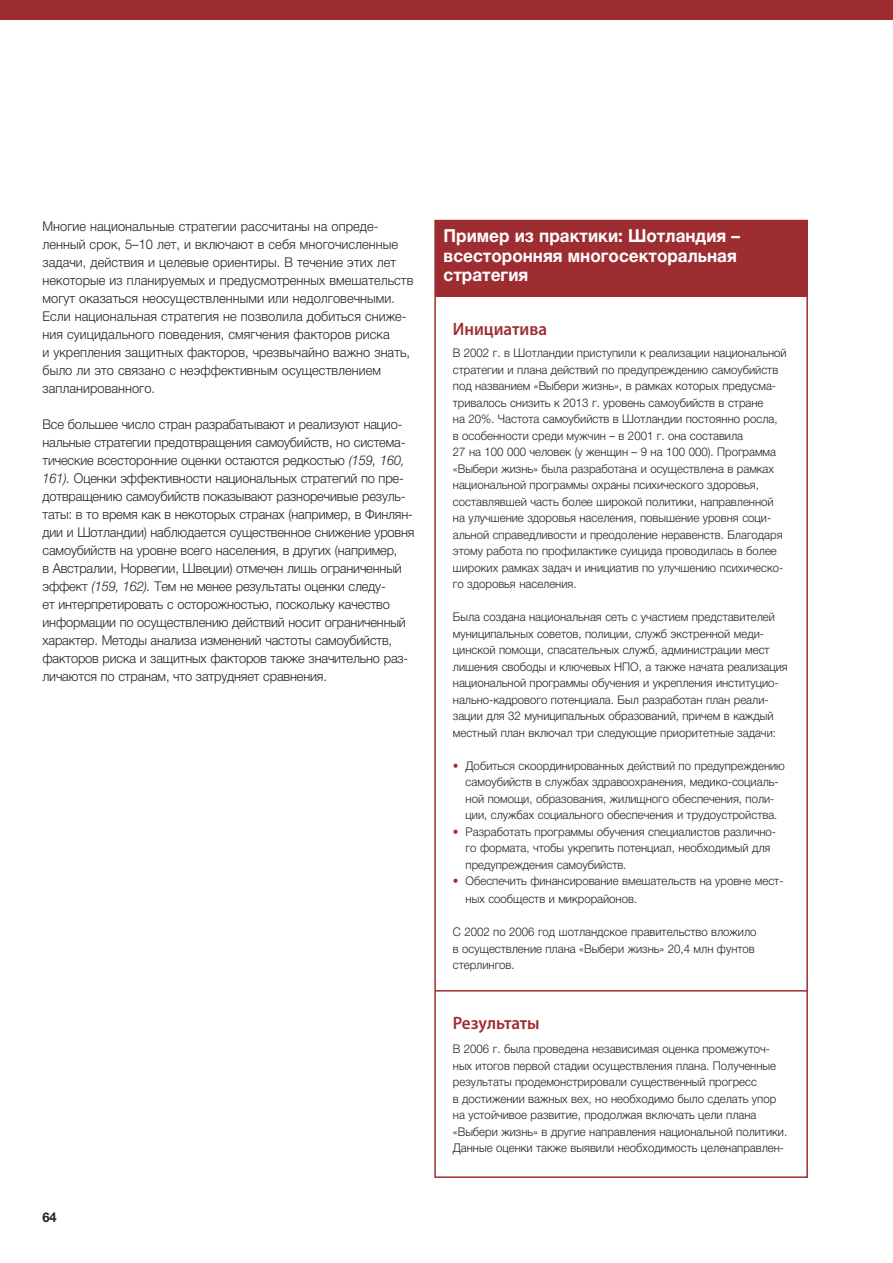
<style>
.page{position:relative;width:893px;height:1263px;background:#fff}
.page>*{position:absolute;margin:0;border:0;box-sizing:border-box;transform-origin:0 0}
.t1{font:700 18px/19.5px "Helvetica Neue Cyr";color:#fff;scale:.95 1}
.t2{font:600 18px "Myriad Pro";letter-spacing:-.005em;color:#9e2d32;scale:.95 1}
.t3{font:300 13.5px/18px "Helvetica Neue Cyr";letter-spacing:-.01em;color:#231f20;scale:.95 1}
.t4{font:700 13.5px "Helvetica Neue Cyr";color:#231f20;scale:.95 1}
.t5{font:300 12px/16.5px "Helvetica Neue Cyr";color:#231f20;scale:.95 1}
.s1{font-style:italic}
.s2{color:#b1292f}
</style>
<div class="page">
<div style="left:0;top:0;width:893px;height:19px;background:#9e2d32"></div>
<div style="left:435px;top:221px;width:372px;height:76px;background:#9e2d32"></div>
<hr style="left:435px;top:990px;width:372px;height:1px;background:#9e2d32">
<p class="t3" style="left:43px;top:217px;width:392px">Многие национальные стратегии рассчитаны на опреде&shy;ленный срок, 5–10 лет, и включают в себя многочисленные задачи, действия и целевые ориентиры. В течение этих лет некоторые из планируемых и предусмотренных вмешательств могут оказаться неосуществленными или недолговечными.<br>Если национальная стратегия не позволила добиться сниже&shy;ния суицидального поведения, смягчения факторов риска<br>и укрепления защитных факторов, чрезвычайно важно знать, было ли это связано с неэффективным осуществлением запланированного.</p>
<p class="t3" style="left:43px;top:415px;width:393px">Все большее число стран разрабатывают и реализуют нацио&shy;нальные стратегии предотвращения самоубийств, но система&shy;тические всесторонние оценки остаются редкостью <span class="s1">(159, 160, 161).</span> Оценки эффективности национальных стратегий по пре&shy;дотвращению самоубийств показывают разноречивые резуль&shy;таты: в то время как в некоторых странах (например, в Финлян&shy;дии и Шотландии) наблюдается существенное снижение уровня самоубийств на уровне всего населения, в других (например,<br>в Австралии, Норвегии, Швеции) отмечен лишь ограниченный эффект <span class="s1">(159, 162).</span> Тем не менее результаты оценки следу-<br>ет интерпретировать с осторожностью, поскольку качество информации по осуществлению действий носит ограниченный характер. Методы анализа изменений частоты самоубийств, факторов риска и защитных факторов также значительно раз&shy;личаются по странам, что затрудняет сравнения.</p>
<p class="t4" style="left:43px;top:1210px;width:17px">64</p>
<h1 class="t1" style="left:444px;top:226px;width:314px">Пример из практики: Шотландия – всесторонняя многосекторальная стратегия</h1>
<h1 class="t2" style="left:453px;top:317px;width:101px">Инициатива</h1>
<p class="t5" style="left:453px;top:345px;width:353px">В 2002 г. в Шотландии приступили к реализации национальной стратегии и плана действий по предупреждению самоубийств под названием «Выбери жизнь», в рамках которых предусма&shy;тривалось снизить к 2013 г. уровень самоубийств в стране<br>на 20%. Частота самоубийств в Шотландии постоянно росла,<br>в особенности среди мужчин – в 2001 г. она составила<br>27 на 100 000 человек (у женщин – 9 на 100 000). Программа «Выбери жизнь» была разработана и осуществлена в рамках национальной программы охраны психического здоровья, составлявшей часть более широкой политики, направленной на улучшение здоровья населения, повышение уровня соци&shy;альной справедливости и преодоление неравенств. Благодаря этому работа по профилактике суицида проводилась в более широких рамках задач и инициатив по улучшению психическо&shy;го здоровья населения.</p>
<p class="t5" style="left:453px;top:609px;width:354px">Была создана национальная сеть с участием представителей муниципальных советов, полиции, служб экстренной меди&shy;цинской помощи, спасательных служб, администрации мест лишения свободы и ключевых НПО, а также начата реализация национальной программы обучения и укрепления институцио&shy;нально-кадрового потенциала. Был разработан план реали&shy;зации для 32 муниципальных образований, причем в каждый местный план включал три следующие приоритетные задачи:</p>
<p class="t5" style="left:453px;top:757px;width:351px;text-align:center"><span class="s2">•</span> Добиться скоординированных действий по предупреждению самоубийств в службах здравоохранения, медико-социаль&shy;ной помощи, образования, жилищного обеспечения, поли&shy;ции, службах социального обеспечения и трудоустройства.</p>
<p class="t5" style="left:466px;top:823px;width:328px;text-indent:-13px"><span class="s2">•</span> Разработать программы обучения специалистов различно&shy;го формата, чтобы укрепить потенциал, необходимый для предупреждения самоубийств.</p>
<p class="t5" style="left:466px;top:872px;width:336px;line-height:18px;text-indent:-13px"><span class="s2">•</span> Обеспечить финансирование вмешательств на уровне мест&shy;ных сообществ и микрорайонов.</p>
<p class="t5" style="left:453px;top:924px;width:321px">С 2002 по 2006 год шотландское правительство вложило в осуществление плана «Выбери жизнь» 20,4 млн фунтов стерлингов.</p>
<h1 class="t2" style="left:453px;top:1012px;width:93px">Результаты</h1>
<p class="t5" style="left:453px;top:1041px;width:353px">В 2006 г. была проведена независимая оценка промежуточ&shy;ных итогов первой стадии осуществления плана. Полученные результаты продемонстрировали существенный прогресс<br>в достижении важных вех, но необходимо было сделать упор на устойчивое развитие, продолжая включать цели плана «Выбери жизнь» в другие направления национальной политики.<br>Данные оценки также выявили необходимость целенаправлен-</p>
</div>
